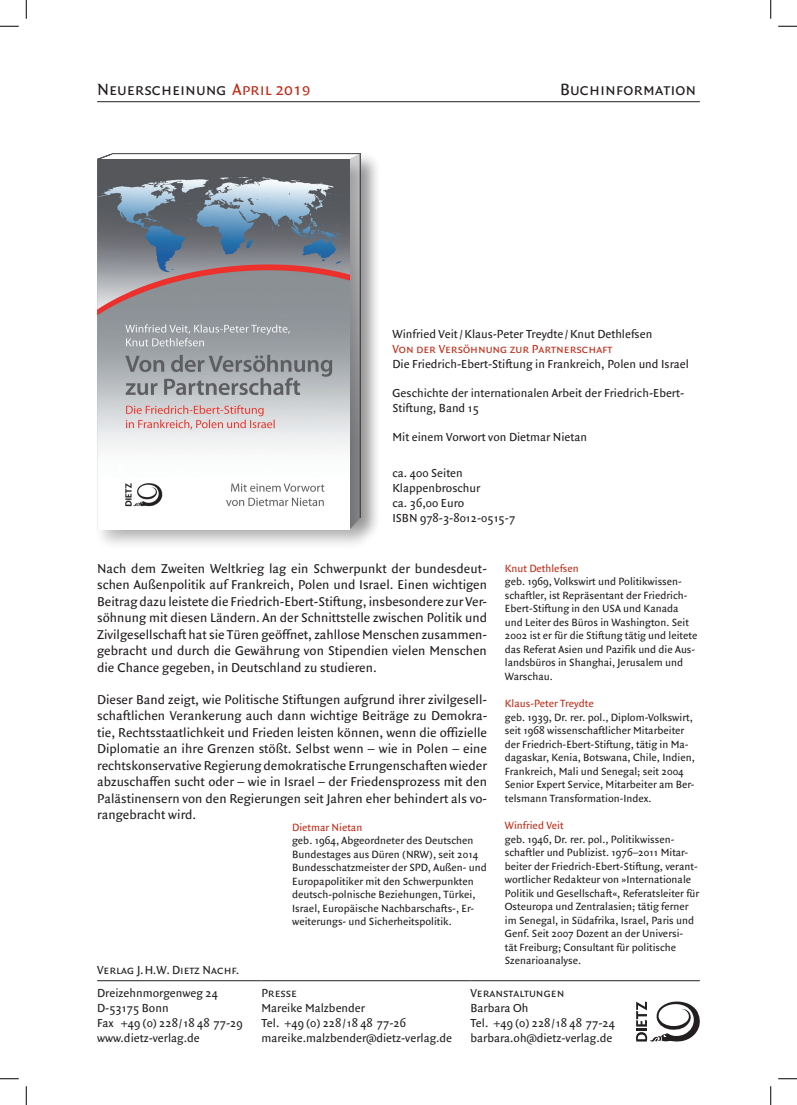
<style>
.page{position:relative;width:797px;height:1105px;background:#fff}
.page>*{position:absolute;margin:0;border:0;box-sizing:border-box;transform-origin:0 0}
.t1{font:17.5px "Quadraat Sans Small Caps";color:#231f20}
.t2{font:13.75px/16.5px "Quadraat Sans";color:#231f20;text-align:justify}
.t3{font:12.5px/15px "Quadraat Sans";color:#231f20}
.t4{font:12.5px "Quadraat Sans Small Caps";color:#231f20}
.t5{font:12.5px "Quadraat Sans Small Caps";color:#c02d19}
.t6{font:11.25px/13.5px "Quadraat Sans";color:#231f20}
.t7{font:11.25px "Quadraat Sans";color:#c02d19}
.s1{color:#c02d19}
</style>
<div class="page">
<div style="left:346px;top:153px;width:34px;height:395px;background:#231f20;opacity:.28"></div>
<div style="left:94px;top:156px;width:276px;height:394px;background:#231f20;opacity:.28"></div>
<img style="left:97px;top:159px;width:252px;height:370px">
<hr style="left:97px;top:101px;width:602px;height:1px;background:#231f20">
<hr style="left:97px;top:980px;width:164px;height:1px;background:#231f20">
<hr style="left:261px;top:980px;width:209px;height:1px;background:#231f20">
<hr style="left:470px;top:980px;width:148px;height:1px;background:#231f20">
<hr style="left:618px;top:980px;width:81px;height:1px;background:#231f20">
<svg style="left:636px;top:1001px;width:63px;height:40px"></svg>
<svg style="left:0;top:25px;width:19px;height:2px"></svg>
<svg style="left:778px;top:25px;width:19px;height:2px"></svg>
<svg style="left:0;top:1078px;width:19px;height:1px"></svg>
<svg style="left:778px;top:1078px;width:19px;height:1px"></svg>
<svg style="left:25px;top:0;width:2px;height:19px"></svg>
<svg style="left:25px;top:1086px;width:2px;height:19px"></svg>
<svg style="left:770px;top:0;width:1px;height:19px"></svg>
<svg style="left:770px;top:1086px;width:1px;height:19px"></svg>
<h1 class="t1" style="left:97px;top:79px;width:215px">Neuerscheinung <span class="s1">April 2019</span></h1>
<h1 class="t1" style="left:560px;top:79px;width:138px">Buchinformation</h1>
<p class="t3" style="left:392px;top:327px;width:261px">Winfried Veit/Klaus-Peter Treydte /Knut Dethlefsen</p>
<p class="t5" style="left:392px;top:342px;width:222px">Von der Versöhnung zur Partnerschaft</p>
<p class="t3" style="left:392px;top:357px;width:298px">Die Friedrich-Ebert-Stiftung in Frankreich, Polen und Israel</p>
<p class="t3" style="left:392px;top:386px;width:293px">Geschichte der internationalen Arbeit der Friedrich-Ebert-<br>Stiftung, Band 15</p>
<p class="t3" style="left:392px;top:430px;width:196px">Mit einem Vorwort von Dietmar Nietan</p>
<p class="t3" style="left:392px;top:466px;width:124px">ca. 400 Seiten<br>Klappenbroschur<br>ca. 36,00 Euro<br>ISBN 978-3-8012-0515-7</p>
<p class="t2" style="left:97px;top:560px;width:391px">Nach dem Zweiten Weltkrieg lag ein Schwerpunkt der bundesdeut&shy;schen Außenpolitik auf Frankreich, Polen und Israel. Einen wichtigen Beitrag dazu leistete die Friedrich-Ebert-Stiftung, insbesondere zur Ver&shy;söhnung mit diesen Ländern. An der Schnittstelle zwischen Politik und Zivilgesellschaft hat sie Türen geöffnet, zahllose Menschen zusammen&shy;gebracht und durch die Gewährung von Stipendien vielen Menschen die Chance gegeben, in Deutschland zu studieren.</p>
<p class="t2" style="left:97px;top:691px;width:392px">Dieser Band zeigt, wie Politische Stiftungen aufgrund ihrer zivilgesell&shy;schaftlichen Verankerung auch dann wichtige Beiträge zu Demokra&shy;tie, Rechtsstaatlichkeit und Frieden leisten können, wenn die offizielle Diplomatie an ihre Grenzen stößt. Selbst wenn – wie in Polen – eine rechtskonservative Regierung demokratische Errungenschaften wieder abzuschaffen sucht oder – wie in Israel – der Friedensprozess mit den Palästinensern von den Regierungen seit Jahren eher behindert als vo&shy;rangebracht wird.</p>
<p class="t7" style="left:505px;top:561px;width:75px">Knut Dethlefsen</p>
<p class="t6" style="left:505px;top:575px;width:194px">geb. 1969, Volkswirt und Politikwissen&shy;schaftler, ist Repräsentant der Friedrich-Ebert-Stiftung in den USA und Kanada und Leiter des Büros in Washington. Seit 2002 ist er für die Stiftung tätig und leitete das Referat Asien und Pazifik und die Aus&shy;landsbüros in Shanghai, Jerusalem und Warschau.</p>
<p class="t7" style="left:505px;top:697px;width:90px">Klaus-Peter Treydte</p>
<p class="t6" style="left:505px;top:711px;width:191px">geb. 1939, Dr. rer. pol., Diplom-Volkswirt, seit 1968 wissenschaftlicher Mitarbeiter der Friedrich-Ebert-Stiftung, tätig in Ma&shy;dagaskar, Kenia, Botswana, Chile, Indien, Frankreich, Mali und Senegal; seit 2004<br>Senior Expert Service, Mitarbeiter am Ber&shy;telsmann Transformation-Index.</p>
<p class="t7" style="left:505px;top:819px;width:60px">Winfried Veit</p>
<p class="t6" style="left:505px;top:833px;width:196px">geb. 1946, Dr. rer. pol., Politikwissen&shy;schaftler und Publizist. 1976–2011 Mitar&shy;beiter der Friedrich-Ebert-Stiftung, verant&shy;wortlicher Redakteur von »Internationale Politik und Gesellschaft«, Referatsleiter für Osteuropa und Zentralasien; tätig ferner im Senegal, in Südafrika, Israel, Paris und Genf. Seit 2007 Dozent an der Universi-<br>tät Freiburg; Consultant für politische Szenarioanalyse.</p>
<p class="t7" style="left:292px;top:820px;width:72px">Dietmar Nietan</p>
<p class="t6" style="left:292px;top:834px;width:196px">geb. 1964, Abgeordneter des Deutschen Bundestages aus Düren (NRW), seit 2014<br>Bundesschatzmeister der SPD, Außen- und Europapolitiker mit den Schwerpunkten deutsch-polnische Beziehungen, Türkei, Israel, Europäische Nachbarschafts-, Er&shy;weiterungs- und Sicherheitspolitik.</p>
<p class="t4" style="left:97px;top:962px;width:143px">Verlag J.H.W. Dietz Nachf.</p>
<p class="t3" style="left:97px;top:985px;width:147px">Dreizehnmorgenweg 24<br>D-53175 Bonn<br>Fax +49 (0) 228/18 48 77-29 www.dietz-verlag.de</p>
<p class="t4" style="left:261px;top:985px;width:37px">Presse</p>
<p class="t4" style="left:470px;top:985px;width:95px">Veranstaltungen</p>
<p class="t3" style="left:470px;top:1000px;width:146px">Barbara Oh<br>Tel. +49 (0) 228/18 48 77-24 barbara.oh@dietz-verlag.de</p>
<p class="t3" style="left:261px;top:1000px;width:192px">Mareike Malzbender<br>Tel. +49 (0) 228/18 48 77-26 mareike.malzbender@dietz-verlag.de</p>
</div>
